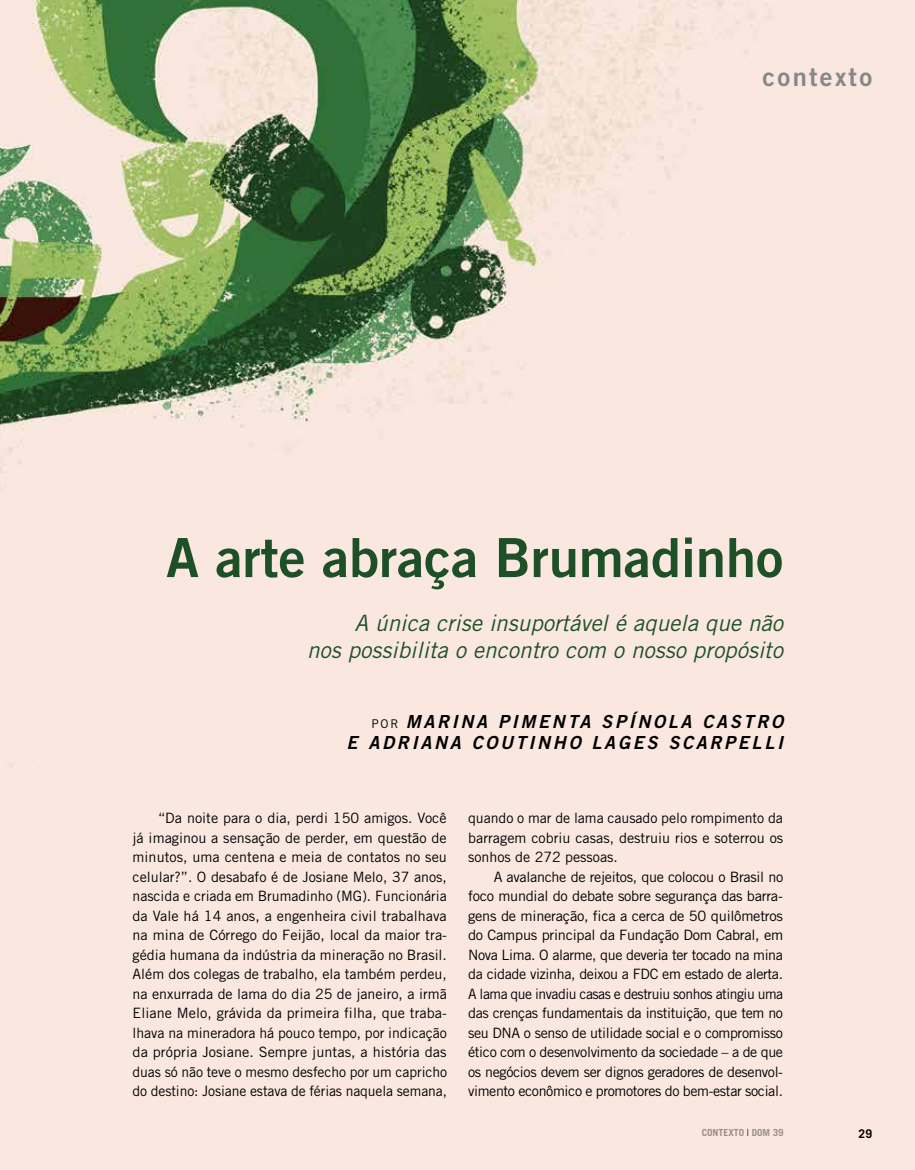
<style>
.page{position:relative;width:915px;height:1170px;background:#fff}
.page>*{position:absolute;margin:0;border:0;box-sizing:border-box;transform-origin:0 0}
.t1{font:54px "Trade Gothic LT Std Bd 2";color:#1e5027}
.t2{font:25.5px "Trade Gothic LT Std Bd 2";letter-spacing:.09em;color:#878787}
.t3{font:italic 22.5px/27px "Trade Gothic LT Std";color:#1e5027;text-align:right}
.t4{font:18px/21px "Trade Gothic LT Std Bd 2 Obl";letter-spacing:.15em;color:#000;text-align:right}
.t5{font:14.25px/19.5px "Trade Gothic LT Std";letter-spacing:-.005em;color:#000;text-align:justify}
.t6{font:700 12px "Trade Gothic LT Std";color:#000}
.t7{font:700 9.75px "Trade Gothic LT Std";color:#9d9d9c}
.s1{font-family:"Trade Gothic LT Std";font-size:12px}
.s2{font-weight:400;color:#000}
</style>
<div class="page">
<img style="left:0;top:0;width:914px;height:1169px">
<h2 class="t2" style="left:762px;top:61px;width:111px">contexto</h2>
<h1 class="t1" style="left:166px;top:524px;width:618px">A arte abraça Brumadinho</h1>
<h3 class="t3" style="left:307px;top:609px;width:477px">A única crise insuportável é aquela que não<br>nos possibilita o encontro com o nosso propósito</h3>
<p class="t4" style="left:346px;top:711px;width:438px"><span class="s1">POR</span> MARINA PIMENTA SPÍNOLA CASTRO<br>E ADRIANA COUTINHO LAGES SCARPELLI</p>
<p class="t5" style="left:132px;top:808px;width:316px;text-indent:26px">“Da noite para o dia, perdi 150 amigos. Você já imaginou a sensação de perder, em questão de minutos, uma centena e meia de contatos no seu celular?”. O desabafo é de Josiane Melo, 37 anos, nascida e criada em Brumadinho (MG). Funcionária da Vale há 14 anos, a engenheira civil trabalhava na mina de Córrego do Feijão, local da maior tra&shy;gédia humana da indústria da mineração no Brasil.<br>Além dos colegas de trabalho, ela também perdeu, na enxurrada de lama do dia 25 de janeiro, a irmã Eliane Melo, grávida da primeira filha, que traba&shy;lhava na mineradora há pouco tempo, por indicação da própria Josiane. Sempre juntas, a história das duas só não teve o mesmo desfecho por um capricho do destino: Josiane estava de férias naquela semana,</p>
<p class="t5" style="left:468px;top:808px;width:316px">quando o mar de lama causado pelo rompimento da barragem cobriu casas, destruiu rios e soterrou os sonhos de 272 pessoas.</p>
<p class="t5" style="left:468px;top:866px;width:316px;text-indent:26px">A avalanche de rejeitos, que colocou o Brasil no foco mundial do debate sobre segurança das barra&shy;gens de mineração, fica a cerca de 50 quilômetros do Campus principal da Fundação Dom Cabral, em Nova Lima. O alarme, que deveria ter tocado na mina da cidade vizinha, deixou a FDC em estado de alerta.<br>A lama que invadiu casas e destruiu sonhos atingiu uma das crenças fundamentais da instituição, que tem no seu DNA o senso de utilidade social e o compromisso ético com o desenvolvimento da sociedade – a de que os negócios devem ser dignos geradores de desenvol&shy;vimento econômico e promotores do bem-estar social.</p>
<p class="t7" style="left:701px;top:1125px;width:83px">CONTEXTO <span class="s2">|</span> DOM 39</p>
<p class="t6" style="left:858px;top:1125px;width:15px">29</p>
</div>
